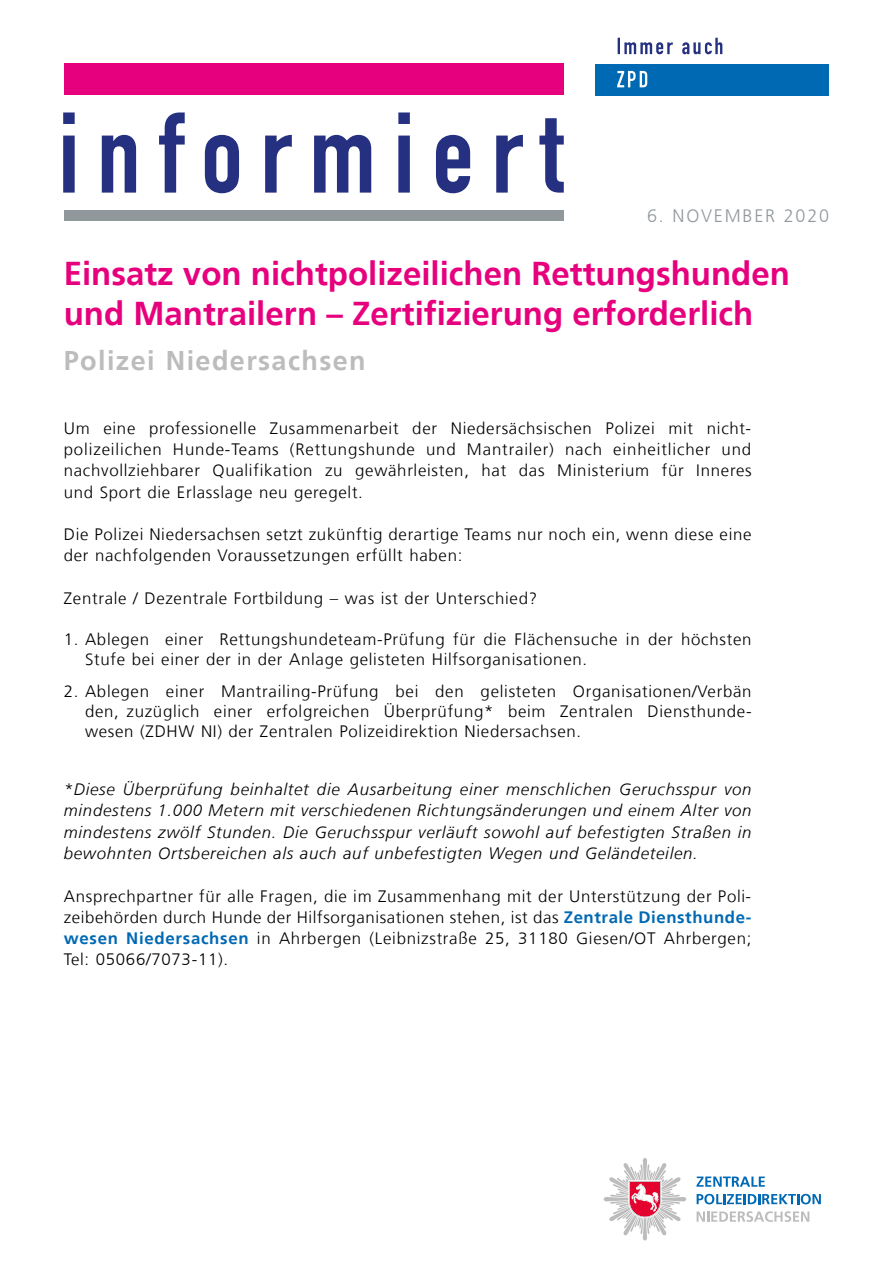
<style>
.page{position:relative;width:893px;height:1263px;background:#fff}
.page>*{position:absolute;margin:0;border:0;box-sizing:border-box;transform-origin:0 0}
.ZPD_Headline_11_Pt{font:700 33px/39.6px "NDS Frutiger";color:#e6007d}
.ZPD_Text_9_5_Pt{font:700 27px "NDS Frutiger";letter-spacing:.05em;color:#bcbcbc}
.ZPD_Ausgabezeile{font:300 18px "NDS Frutiger";letter-spacing:.1em;color:#91989c}
.ZPD_Text_9_5_Pt-2{font:300 16.5px/21.3px "NDS Frutiger";letter-spacing:.04em;color:#000;text-align:justify}
.aufzählung{font:300 16.5px/19.8px "NDS Frutiger";letter-spacing:.04em;color:#000}
.ZPD_Text_9_5_Pt-3{font:italic 300 16.5px/21.3px "NDS Frutiger";letter-spacing:.04em;color:#000;text-align:justify}
.s1{font-weight:700;color:#0069b4}
</style>
<div class="page">
<div style="left:64px;top:63px;width:499px;height:32px;background:#e6007d"></div>
<svg style="left:63px;top:112px;width:501px;height:81px"></svg>
<div style="left:595px;top:64px;width:234px;height:32px;background:#0069b4"></div>
<svg style="left:618px;top:38px;width:104px;height:16px"></svg>
<svg style="left:617px;top:71px;width:30px;height:16px"></svg>
<div style="left:64px;top:210px;width:499px;height:11px;background:#91989c"></div>
<svg style="left:697px;top:1176px;width:68px;height:11px"></svg>
<svg style="left:697px;top:1194px;width:124px;height:10px"></svg>
<svg style="left:697px;top:1211px;width:112px;height:11px"></svg>
<svg style="left:604px;top:1158px;width:82px;height:82px"></svg>
<p class="ZPD_Ausgabezeile" style="left:647px;top:205px;width:184px">6. NOVEMBER 2020</p>
<p class="ZPD_Headline_11_Pt" style="left:64px;top:254px;width:728px">Einsatz von nichtpolizeilichen Rettungshunden und Mantrailern – Zertifizierung erforderlich</p>
<p class="ZPD_Text_9_5_Pt" style="left:64px;top:345px;width:303px">Polizei Niedersachsen</p>
<p class="ZPD_Text_9_5_Pt-2" style="left:64px;top:418px;width:689px">Um eine professionelle Zusammenarbeit der Niedersächsischen Polizei mit nicht&shy;polizeilichen Hunde-Teams (Rettungshunde und Mantrailer) nach einheitlicher und nachvollziehbarer Qualifikation zu gewährleisten, hat das Ministerium für Inneres und Sport die Erlasslage neu geregelt.</p>
<p class="ZPD_Text_9_5_Pt-2" style="left:64px;top:524px;width:689px">Die Polizei Niedersachsen setzt zukünftig derartige Teams nur noch ein, wenn diese eine der nachfolgenden Voraussetzungen erfüllt haben:</p>
<p class="ZPD_Text_9_5_Pt-2" style="left:64px;top:588px;width:475px">Zentrale / Dezentrale Fortbildung – was ist der Unterschied?</p>
<p class="aufzählung" style="left:85px;top:629px;width:668px;text-indent:-21px">1. Ablegen einer Rettungshundeteam-Prüfung für die Flächensuche in der höchsten<br>Stufe bei einer der in der Anlage gelisteten Hilfsorganisationen.</p>
<p class="aufzählung" style="left:85px;top:682px;width:668px;text-align:justify;text-indent:-21px">2. Ablegen einer Mantrailing-Prüfung bei den gelisteten Organisationen/Verbän den, zuzüglich einer erfolgreichen Überprüfung* beim Zentralen Diensthunde&shy;wesen (ZDHW NI) der Zentralen Polizeidirektion Niedersachsen.</p>
<p class="ZPD_Text_9_5_Pt-3" style="left:64px;top:779px;width:689px">*Diese Überprüfung beinhaltet die Ausarbeitung einer menschlichen Geruchsspur von mindestens 1.000 Metern mit verschiedenen Richtungsänderungen und einem Alter von mindestens zwölf Stunden. Die Geruchsspur verläuft sowohl auf befestigten Straßen in bewohnten Ortsbereichen als auch auf unbefestigten Wegen und Geländeteilen.</p>
<p class="ZPD_Text_9_5_Pt-2" style="left:64px;top:885px;width:689px">Ansprechpartner für alle Fragen, die im Zusammenhang mit der Unterstützung der Poli&shy;zeibehörden durch Hunde der Hilfsorganisationen stehen, ist das <span class="s1">Zentrale Diensthunde&shy;wesen Niedersachsen</span> in Ahrbergen (Leibnizstraße 25, 31180 Giesen/OT Ahrbergen; Tel: 05066/7073-11).</p>
</div>
